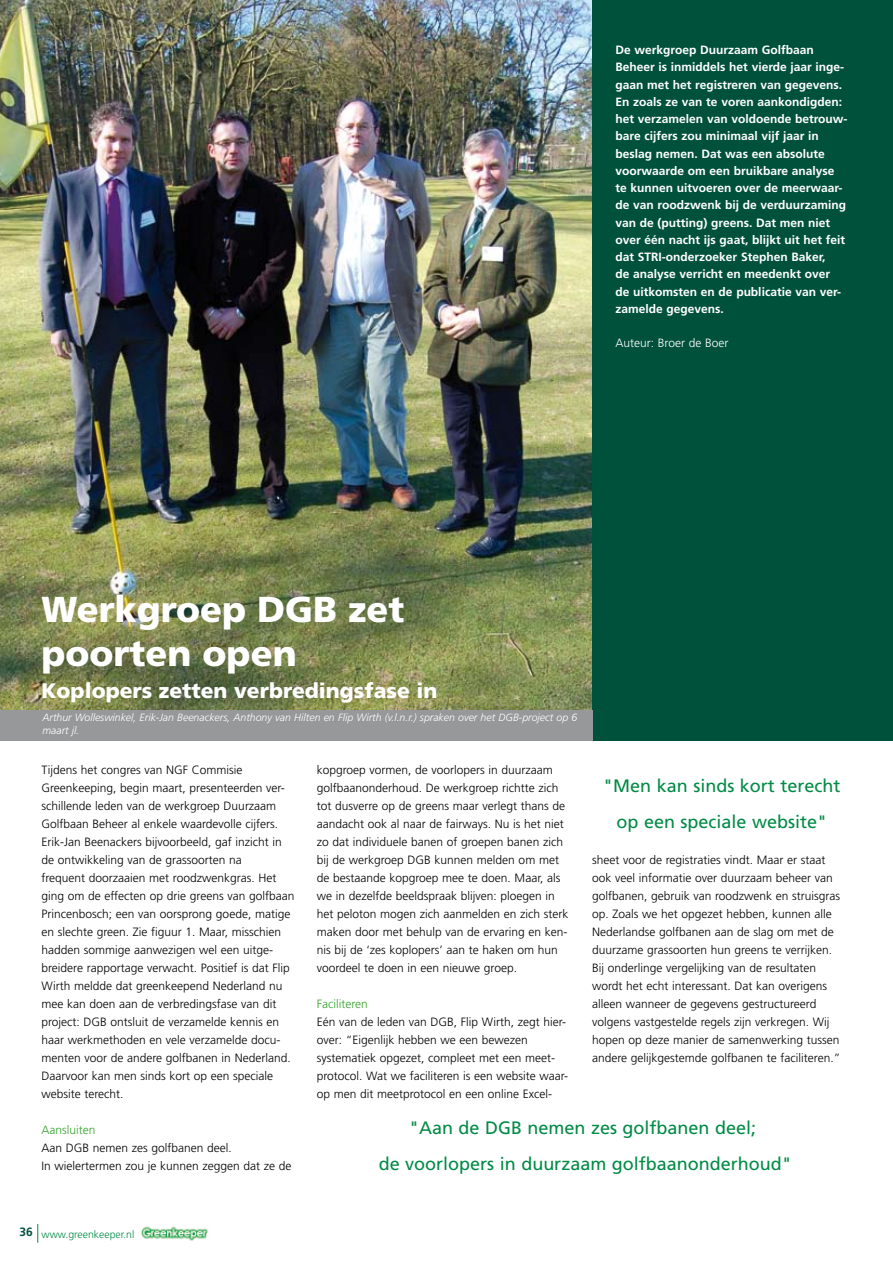
<style>
.page{position:relative;width:893px;height:1263px;background:#fff}
.page>*{position:absolute;margin:0;border:0;box-sizing:border-box;transform-origin:0 0}
.t1{font:900 37.5px "Frutiger";color:#fff}
.t2{font:900 36px "Frutiger";color:#fff}
.t3{font:900 21px "Frutiger";color:#fff}
.t4{font:18px/36px "Frutiger";color:#008b45;text-align:center}
.t5{font:300 12px/18px "Frutiger";color:#000}
.t6{font:700 12px/17.2px "Frutiger";color:#fff}
.t7{font:300 12px "Frutiger";color:#35a32c}
.t8{font:300 12px "Frutiger";color:#fff}
.t9{font:italic 300 10.5px/12.6px "Frutiger";color:#fff}
.t10{font:300 10.5px "Frutiger";color:#008b45}
.s1{font-weight:700;font-size:12px;color:#00513c}
</style>
<div class="page">
<img style="left:141px;top:1226px;width:67px;height:15px">
<svg style="left:38px;top:1224px;width:1px;height:19px"></svg>
<img style="left:0;top:0;width:593px;height:723px">
<div style="left:593px;top:0;width:300px;height:741px;background:#00513c"></div>
<div style="left:0;top:710px;width:592px;height:31px;background:#97989a"></div>
<p class="t6" style="left:616px;top:41px;width:233px">De werkgroep Duurzaam Golfbaan Beheer is inmiddels het vierde jaar inge&shy;gaan met het registreren van gegevens.<br>En zoals ze van te voren aankondigden: het verzamelen van voldoende betrouw&shy;bare cijfers zou minimaal vijf jaar in beslag nemen. Dat was een absolute voorwaarde om een bruikbare analyse te kunnen uitvoeren over de meerwaar&shy;de van roodzwenk bij de verduurzaming van de (putting) greens. Dat men niet over één nacht ijs gaat, blijkt uit het feit dat STRI-onderzoeker Stephen Baker,<br>de analyse verricht en meedenkt over<br>de uitkomsten en de publicatie van ver&shy;zamelde gegevens.</p>
<p class="t8" style="left:616px;top:336px;width:114px">Auteur: Broer de Boer</p>
<h2 class="t2" style="left:41px;top:588px;width:364px">Werkgroep DGB zet</h2>
<h1 class="t1" style="left:43px;top:593px;width:202px">golfbanen</h1>
<h2 class="t2" style="left:41px;top:631px;width:257px">poorten open</h2>
<h3 class="t3" style="left:41px;top:678px;width:397px">Koplopers zetten verbredingsfase in</h3>
<p class="t9" style="left:43px;top:711px;width:536px">Arthur Wolleswinkel, Erik-Jan Beenackers, Anthony van Hilten en Flip Wirth (v.l.n.r.) spraken over het DGB-project op 6 maart jl.</p>
<p class="t5" style="left:41px;top:761px;width:254px">Tijdens het congres van NGF Commisie Greenkeeping, begin maart, presenteerden ver&shy;schillende leden van de werkgroep Duurzaam Golfbaan Beheer al enkele waardevolle cijfers.<br>Erik-Jan Beenackers bijvoorbeeld, gaf inzicht in de ontwikkeling van de grassoorten na<br>frequent doorzaaien met roodzwenkgras. Het ging om de effecten op drie greens van golfbaan Princenbosch; een van oorsprong goede, matige en slechte green. Zie figuur 1. Maar, misschien hadden sommige aanwezigen wel een uitge&shy;breidere rapportage verwacht. Positief is dat Flip Wirth meldde dat greenkeepend Nederland nu mee kan doen aan de verbredingsfase van dit project: DGB ontsluit de verzamelde kennis en haar werkmethoden en vele verzamelde docu&shy;menten voor de andere golfbanen in Nederland.<br>Daarvoor kan men sinds kort op een speciale website terecht.</p>
<p class="t7" style="left:41px;top:1123px;width:56px">Aansluiten</p>
<p class="t5" style="left:41px;top:1139px;width:252px">Aan DGB nemen zes golfbanen deel.<br>In wielertermen zou je kunnen zeggen dat ze de</p>
<p class="t10" style="left:20px;top:1228px;width:116px"><span class="s1">36</span> www.greenkeeper.nl</p>
<p class="t5" style="left:317px;top:761px;width:253px">kopgroep vormen, de voorlopers in duurzaam golfbaanonderhoud. De werkgroep richtte zich tot dusverre op de greens maar verlegt thans de aandacht ook al naar de fairways. Nu is het niet zo dat individuele banen of groepen banen zich bij de werkgroep DGB kunnen melden om met de bestaande kopgroep mee te doen. Maar, als we in dezelfde beeldspraak blijven: ploegen in het peloton mogen zich aanmelden en zich sterk maken door met behulp van de ervaring en ken&shy;nis bij de ‘zes koplopers’ aan te haken om hun voordeel te doen in een nieuwe groep.</p>
<p class="t7" style="left:317px;top:997px;width:53px">Faciliteren</p>
<p class="t5" style="left:317px;top:1013px;width:253px">Eén van de leden van DGB, Flip Wirth, zegt hier&shy;over: “Eigenlijk hebben we een bewezen systematiek opgezet, compleet met een meet&shy;protocol. Wat we faciliteren is een website waar&shy;op men dit meetprotocol en een online Excel-</p>
<h3 class="t4" style="left:603px;top:768px;width:239px">"Men kan sinds kort terecht op een speciale website"</h3>
<p class="t5" style="left:592px;top:851px;width:250px">sheet voor de registraties vindt. Maar er staat ook veel informatie over duurzaam beheer van golfbanen, gebruik van roodzwenk en struisgras op. Zoals we het opgezet hebben, kunnen alle Nederlandse golfbanen aan de slag om met de duurzame grassoorten hun greens te verrijken.<br>Bij onderlinge vergelijking van de resultaten wordt het echt interessant. Dat kan overigens alleen wanneer de gegevens gestructureerd volgens vastgestelde regels zijn verkregen. Wij hopen op deze manier de samenwerking tussen andere gelijkgestemde golfbanen te faciliteren.”</p>
<h3 class="t4" style="left:379px;top:1110px;width:415px">"Aan de DGB nemen zes golfbanen deel;<br>de voorlopers in duurzaam golfbaanonderhoud"</h3>
</div>
